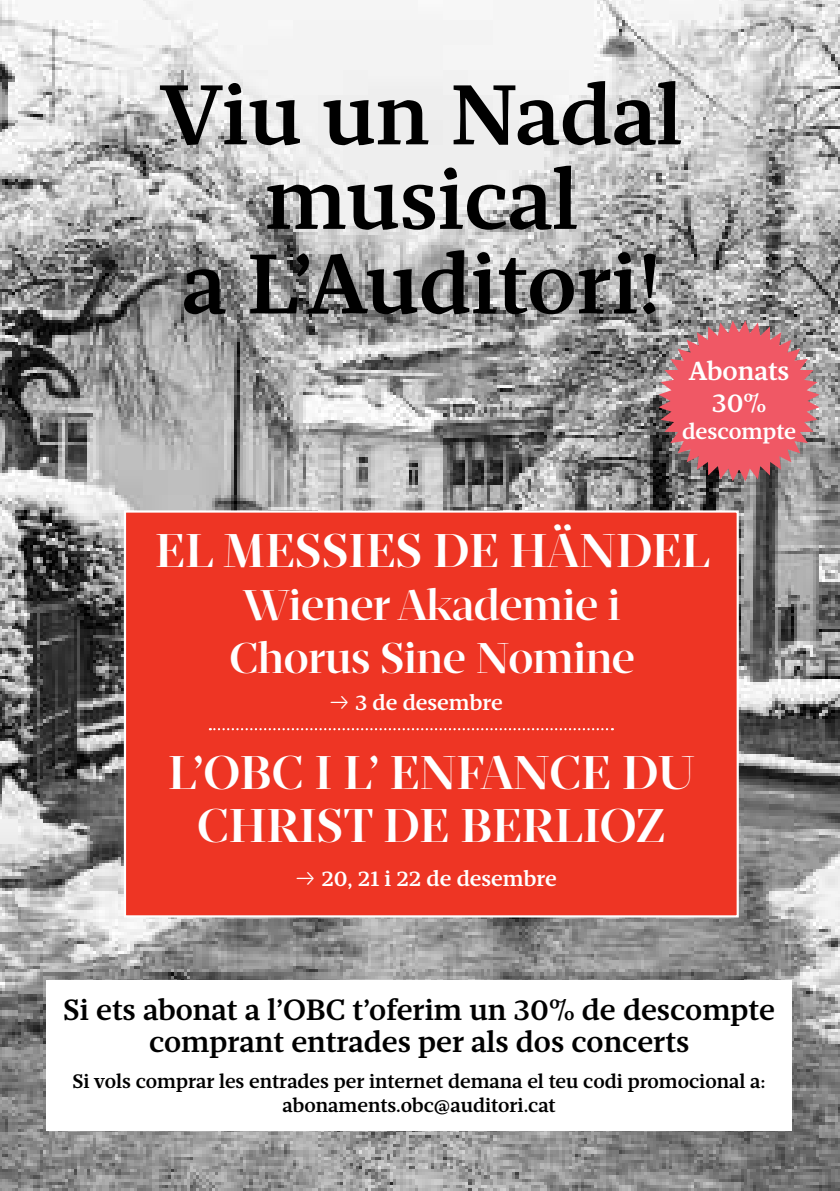
<style>
.page{position:relative;width:840px;height:1191px;background:#fff}
.page>*{position:absolute;margin:0;border:0;box-sizing:border-box;transform-origin:0 0}
.t1{font:500 86.6px/84.6px "Mafra";color:#000;text-align:center}
.t2{font:500 48.4px/52.8px "Mafra Display";color:#fff}
.t3{font:500 44px/52.8px "Mafra Display";letter-spacing:-.01em;color:#fff;text-align:center}
.t4{font:500 30px/32px "Mafra";color:#000;text-align:center}
.t5{font:500 26.8px/32px "Mafra";color:#fff;text-align:center}
.t6{font:500 22.6px "Mafra";color:#fff}
.t7{font:500 22px "Mafra";color:#fff}
.t8{font:500 20px/24px "Mafra";color:#000;text-align:center}
.s1{font-family:"Hermes";font-weight:300}
</style>
<div class="page">
<img style="left:0;top:0;width:839px;height:1190px">
<div style="left:46px;top:980px;width:745px;height:150px;background:#fff"></div>
<svg style="left:658px;top:320px;width:161px;height:161px;background:#cb666f"></svg>
<div style="left:124px;top:510px;width:614px;height:407px;background:#ee3524;border:2px solid #fff"></div>
<svg style="left:210px;top:728px;width:402px;height:2px"></svg>
<h1 class="t1" style="left:161px;top:73px;width:523px">Viu un Nadal musical<br>a L’Auditori!</h1>
<h3 class="t5" style="left:688px;top:355px;width:102px">Abonats<br>30%</h3>
<p class="t6" style="left:681px;top:418px;width:115px">descompte</p>
<h2 class="t2" style="left:155px;top:524px;width:556px">el messies de händel</h2>
<h3 class="t3" style="left:229px;top:579px;width:407px">wiener akademie i chorus sine nomine</h3>
<p class="t7" style="left:328px;top:689px;width:176px"><span class="s1">→</span> 3 de desembre</p>
<h2 class="t2" style="left:168px;top:746px;width:347px">L’OBC I L’ ENFANCE</h2>
<h2 class="t2" style="left:197px;top:746px;width:498px;text-indent:425px">DU<br>CHRIST DE BERLIOZ</h2>
<p class="t7" style="left:294px;top:865px;width:263px"><span class="s1">→</span> 20, 21 i 22 de desembre</p>
<h3 class="t4" style="left:63px;top:994px;width:712px">Si ets abonat a l’OBC t’oferim un 30% de descompte comprant entrades per als dos concerts</h3>
<p class="t8" style="left:73px;top:1069px;width:694px">Si vols comprar les entrades per internet demana el teu codi promocional a: abonaments.obc@auditori.cat</p>
</div>
